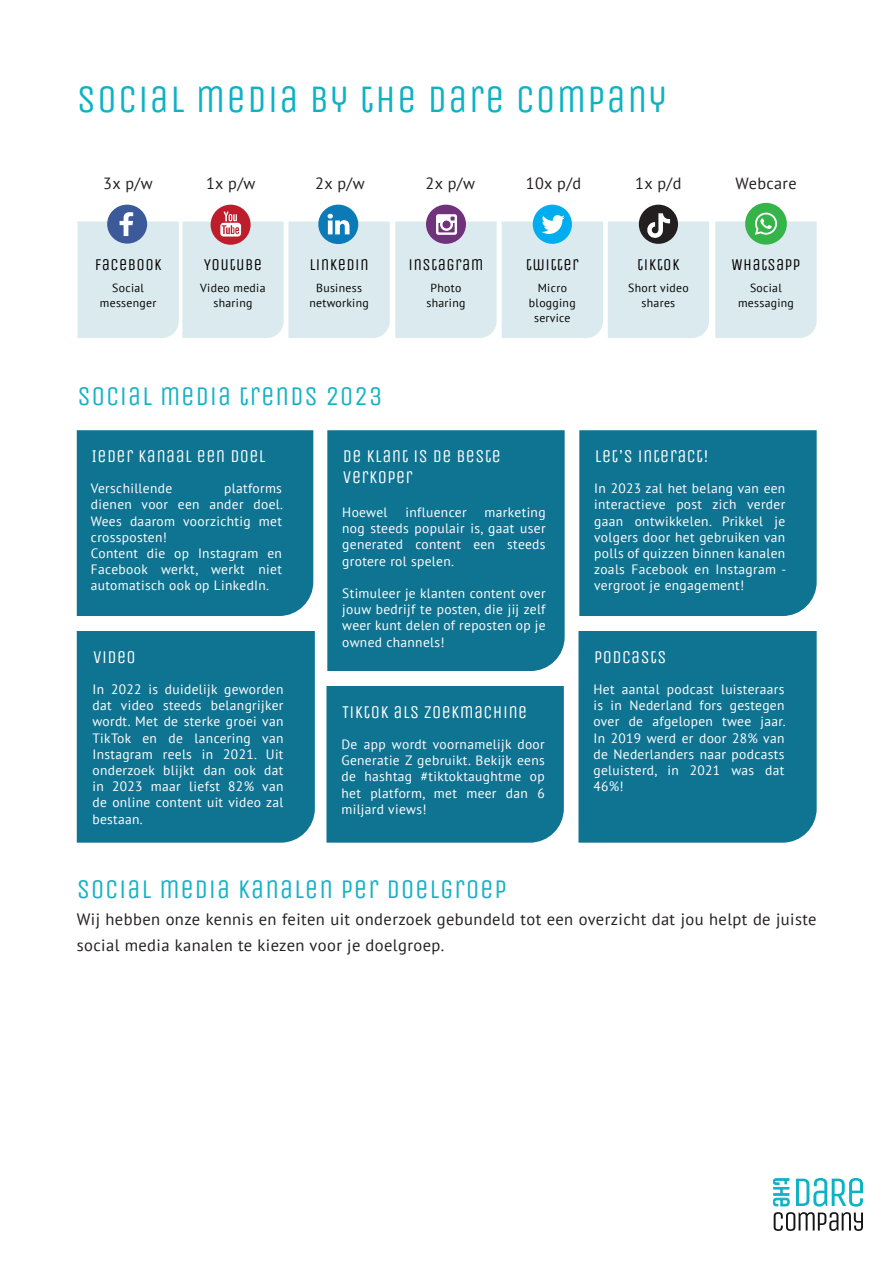
<style>
.page{position:relative;width:893px;height:1263px;background:#fff}
.page>*{position:absolute;margin:0;border:0;box-sizing:border-box;transform-origin:0 0}
.broodtekst{font:39px "Unica One";letter-spacing:.025em;color:#0eb2c5}
.broodtekst-2{font:27px "Unica One";letter-spacing:.025em;color:#15b2c5}
.t1{font:18px/21.6px "Unica One";letter-spacing:.025em;color:#fff}
.broodtekst-3{font:16.5px/25.5px "PT Sans";letter-spacing:.025em;color:#231f20}
.broodtekst-4{font:16.5px "Unica One";letter-spacing:.025em;color:#000}
.broodtekst-5{font:16.2px "PT Sans";letter-spacing:.025em;color:#231f20}
.broodtekst_small{font:13.5px/16.2px "PT Sans";letter-spacing:.025em;color:#fff;text-align:justify}
.broodtekst_small-2{font:11.7px/14.7px "PT Sans";letter-spacing:.025em;color:#040503;text-align:center}
</style>
<div class="page">
<svg style="left:796px;top:1178px;width:67px;height:28px"></svg>
<svg style="left:773px;top:1178px;width:16px;height:28px"></svg>
<svg style="left:774px;top:1212px;width:89px;height:19px"></svg>
<div style="left:639px;top:205px;width:39px;height:39px;background:#231f20;border-radius:50%"></div>
<div style="left:745px;top:203px;width:42px;height:42px;background:#35b44a;border-radius:50%"></div>
<svg style="left:715px;top:213px;width:102px;height:125px;background:#d1e7e3"></svg>
<div style="left:107px;top:205px;width:40px;height:39px;background:#3c5a9a;border-radius:50%"></div>
<div style="left:211px;top:205px;width:40px;height:40px;background:#be1d2c;border-radius:50%"></div>
<div style="left:318px;top:205px;width:40px;height:39px;background:#0c7ab6;border-radius:50%"></div>
<div style="left:533px;top:205px;width:39px;height:39px;background:#00aeef;border-radius:50%"></div>
<div style="left:426px;top:205px;width:40px;height:39px;background:#70327a;border-radius:50%"></div>
<svg style="left:78px;top:212px;width:631px;height:126px;background:#d5e2e9"></svg>
<div style="left:77px;top:430px;width:236px;height:186px;background:#0f7392"></div>
<div style="left:327px;top:430px;width:238px;height:241px;background:#0f7392"></div>
<div style="left:579px;top:430px;width:238px;height:186px;background:#0f7392"></div>
<div style="left:77px;top:631px;width:238px;height:212px;background:#0f7392"></div>
<div style="left:326px;top:686px;width:238px;height:157px;background:#0f7392"></div>
<div style="left:578px;top:631px;width:239px;height:212px;background:#0f7392"></div>
<p class="broodtekst" style="left:77px;top:77px;width:591px">SOCIAL MEDIA BY THE DARE COMPANY</p>
<p class="broodtekst-5" style="left:103px;top:173px;width:51px">3x p/w</p>
<p class="broodtekst-5" style="left:206px;top:173px;width:51px">1x p/w</p>
<p class="broodtekst-5" style="left:315px;top:173px;width:51px">2x p/w</p>
<p class="broodtekst-5" style="left:426px;top:173px;width:51px">2x p/w</p>
<p class="broodtekst-5" style="left:526px;top:173px;width:57px">10x p/d</p>
<p class="broodtekst-5" style="left:635px;top:173px;width:48px">1x p/d</p>
<p class="broodtekst-5" style="left:736px;top:173px;width:63px">Webcare</p>
<p class="broodtekst-4" style="left:95px;top:255px;width:68px">FACEBOOK</p>
<p class="broodtekst-4" style="left:204px;top:255px;width:60px">YOUTUBE</p>
<p class="broodtekst-4" style="left:309px;top:255px;width:61px">LINKEDIN</p>
<p class="broodtekst-4" style="left:409px;top:255px;width:76px">INSTAGRAM</p>
<p class="broodtekst-4" style="left:526px;top:255px;width:54px">TWITTER</p>
<p class="broodtekst-4" style="left:637px;top:255px;width:44px">TIKTOK</p>
<p class="broodtekst-4" style="left:731px;top:255px;width:71px">WHATSAPP</p>
<p class="broodtekst_small-2" style="left:112px;top:280px;width:33px">Social</p>
<p class="broodtekst_small-2" style="left:100px;top:295px;width:58px">messenger</p>
<p class="broodtekst_small-2" style="left:200px;top:280px;width:67px">Video media sharing</p>
<p class="broodtekst_small-2" style="left:309px;top:280px;width:61px">Business networking</p>
<p class="broodtekst_small-2" style="left:431px;top:280px;width:32px">Photo</p>
<p class="broodtekst_small-2" style="left:427px;top:295px;width:40px">sharing</p>
<p class="broodtekst_small-2" style="left:538px;top:280px;width:31px">Micro</p>
<p class="broodtekst_small-2" style="left:529px;top:295px;width:48px">blogging</p>
<p class="broodtekst_small-2" style="left:534px;top:310px;width:38px">service</p>
<p class="broodtekst_small-2" style="left:628px;top:280px;width:62px">Short video</p>
<p class="broodtekst_small-2" style="left:642px;top:295px;width:35px">shares</p>
<p class="broodtekst_small-2" style="left:750px;top:280px;width:33px">Social</p>
<p class="broodtekst_small-2" style="left:738px;top:295px;width:57px">messaging</p>
<p class="broodtekst-2" style="left:78px;top:380px;width:306px">SOCIAL MEDIA TRENDS 2023</p>
<p class="t1" style="left:92px;top:445px;width:176px">IEDER KANAAL EEN DOEL</p>
<p class="broodtekst_small" style="left:91px;top:480px;width:83px">Verschillende</p>
<p class="broodtekst_small" style="left:91px;top:480px;width:194px;text-indent:133px">platforms dienen voor een ander doel.<br>Wees daarom voorzichtig met crossposten!</p>
<p class="broodtekst_small" style="left:91px;top:545px;width:193px">Content die op Instagram en Facebook werkt, werkt niet automatisch ook op LinkedIn.</p>
<p class="t1" style="left:93px;top:646px;width:44px">VIDEO</p>
<p class="broodtekst_small" style="left:92px;top:681px;width:193px">In 2022 is duidelijk geworden dat video steeds belangrijker wordt. Met de sterke groei van TikTok en de lancering van Instagram reels in 2021. Uit onderzoek blijkt dan ook dat in 2023 maar liefst 82% van de online content uit video zal bestaan.</p>
<p class="t1" style="left:343px;top:445px;width:160px">DE KLANT IS DE BESTE<br>VERKOPER</p>
<p class="broodtekst_small" style="left:342px;top:504px;width:205px;text-indent:142px">marketing nog steeds populair is, gaat user generated content een steeds grotere rol spelen.</p>
<p class="broodtekst_small" style="left:342px;top:585px;width:205px">Stimuleer je klanten content over jouw bedrijf te posten, die jij zelf weer kunt delen of reposten op je owned channels!</p>
<p class="broodtekst_small" style="left:342px;top:504px;width:47px">Hoewel</p>
<p class="broodtekst_small" style="left:406px;top:504px;width:63px">influencer</p>
<p class="t1" style="left:342px;top:701px;width:187px">TIKTOK ALS ZOEKMACHINE</p>
<p class="broodtekst_small" style="left:341px;top:736px;width:205px">De app wordt voornamelijk door Generatie Z gebruikt. Bekijk eens de hashtag #tiktoktaughtme op het platform, met meer dan 6 miljard views!</p>
<p class="t1" style="left:595px;top:445px;width:115px">LET’S INTERACT!</p>
<p class="broodtekst_small" style="left:594px;top:480px;width:194px">In 2023 zal het belang van een interactieve post zich verder gaan ontwikkelen. Prikkel je volgers door het gebruiken van polls of quizzen binnen kanalen zoals Facebook en Instagram - vergroot je engagement!</p>
<p class="t1" style="left:594px;top:646px;width:74px">PODCASTS</p>
<p class="broodtekst_small" style="left:593px;top:681px;width:194px">Het aantal podcast luisteraars is in Nederland fors gestegen over de afgelopen twee jaar.<br>In 2019 werd er door 28% van de Nederlanders naar podcasts geluisterd, in 2021 was dat 46%!</p>
<p class="broodtekst-2" style="left:77px;top:873px;width:432px">SOCIAL MEDIA KANALEN PER DOELGROEP</p>
<p class="broodtekst-3" style="left:77px;top:906px;width:741px">Wij hebben onze kennis en feiten uit onderzoek gebundeld tot een overzicht dat jou helpt de juiste social media kanalen te kiezen voor je doelgroep.</p>
</div>
